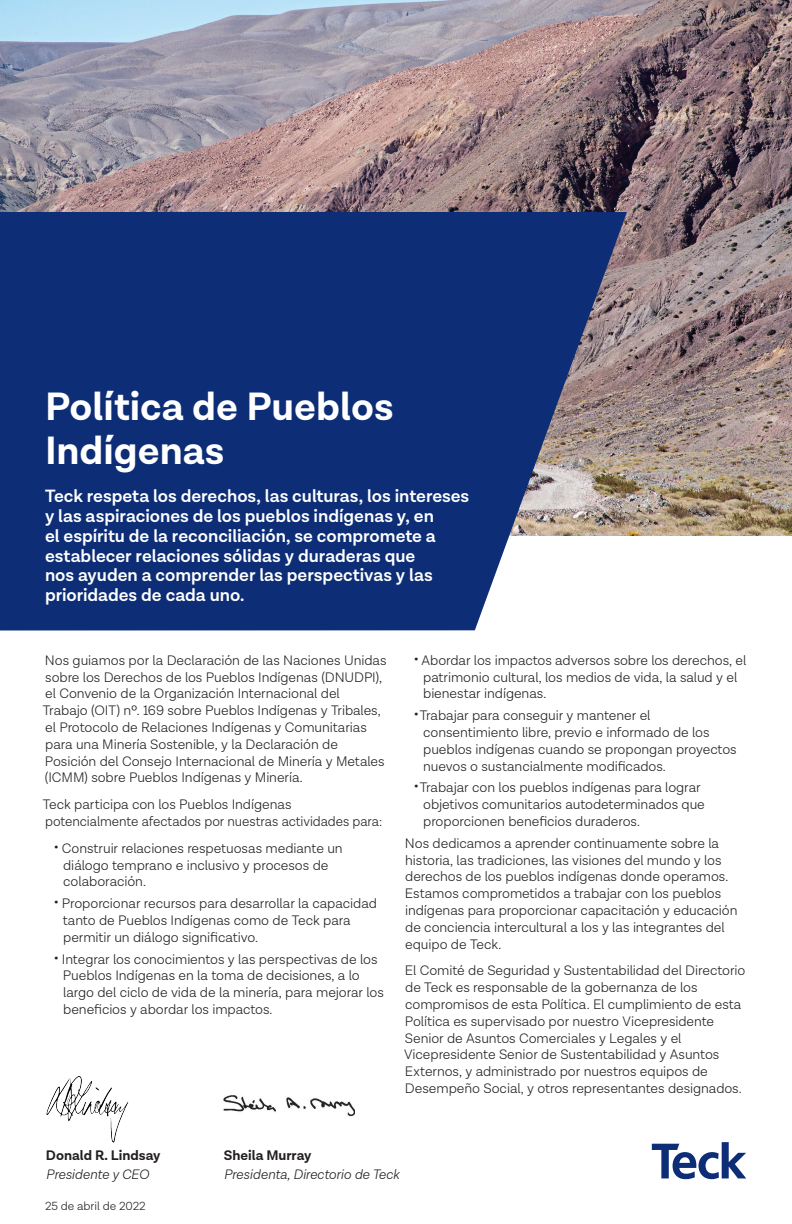
<style>
.page{position:relative;width:792px;height:1224px;background:#fff}
.page>*{position:absolute;margin:0;border:0;box-sizing:border-box;transform-origin:0 0}
.t1{font:700 40px/44px "Lota Grotesque";color:#fff}
.t2{font:600 18px/19.8px "Lota Grotesque";color:#fff}
.t3{font:300 14px/16.8px "Lota Grotesque";letter-spacing:-.005em;color:#231f20}
.t4{font:italic 300 14px "Lota Grotesque";color:#231f20}
.t5{font:700 14px "Lota Grotesque";color:#231f20}
.t6{font:300 12px "Lota Grotesque";letter-spacing:-.005em;color:#231f20}
.s1{font-size:17px}
</style>
<div class="page">
<svg style="left:652px;top:1142px;width:94px;height:37px"></svg>
<img style="left:0;top:0;width:792px;height:536px">
<svg style="left:0;top:212px;width:627px;height:418px;background:#243f7e"></svg>
<img style="left:47px;top:1076px;width:82px;height:67px">
<img style="left:223px;top:1095px;width:131px;height:21px">
<h1 class="t1" style="left:45px;top:386px;width:350px">Política de Pueblos<br>Indígenas</h1>
<p class="t2" style="left:45px;top:487px;width:426px">Teck respeta los derechos, las culturas, los intereses y las aspiraciones de los pueblos indígenas y, en<br>el espíritu de la reconciliación, se compromete a establecer relaciones sólidas y duraderas que<br>nos ayuden a comprender las perspectivas y las prioridades de cada uno.</p>
<p class="t3" style="left:43px;top:652px;width:345px">Nos guiamos por la Declaración de las Naciones Unidas sobre los Derechos de los Pueblos Indígenas (DNUDPI), el Convenio de la Organización Internacional del<br>Trabajo (OIT) nº. 169 sobre Pueblos Indígenas y Tribales, el Protocolo de Relaciones Indígenas y Comunitarias para una Minería Sostenible, y la Declaración de Posición del Consejo Internacional de Minería y Metales (ICMM) sobre Pueblos Indígenas y Minería.</p>
<p class="t3" style="left:43px;top:796px;width:341px">Teck participa con los Pueblos Indígenas potencialmente afectados por nuestras actividades para:</p>
<p class="t3" style="left:63px;top:840px;width:281px;text-indent:-10px"><span class="s1">•</span> Construir relaciones respetuosas mediante un diálogo temprano e inclusivo y procesos de colaboración.</p>
<p class="t3" style="left:63px;top:895px;width:316px;text-indent:-9px"><span class="s1">•</span> Proporcionar recursos para desarrollar la capacidad tanto de Pueblos Indígenas como de Teck para permitir un diálogo significativo.</p>
<p class="t3" style="left:63px;top:951px;width:322px;text-indent:-10px"><span class="s1">•</span> Integrar los conocimientos y las perspectivas de los Pueblos Indígenas en la toma de decisiones, a lo largo del ciclo de vida de la minería, para mejorar los beneficios y abordar los impactos.</p>
<p class="t3" style="left:423px;top:652px;width:325px;text-indent:-10px"><span class="s1">•</span> Abordar los impactos adversos sobre los derechos, el patrimonio cultural, los medios de vida, la salud y el bienestar indígenas.</p>
<p class="t3" style="left:423px;top:707px;width:315px;text-indent:-10px"><span class="s1">•</span>Trabajar para conseguir y mantener el consentimiento libre, previo e informado de los pueblos indígenas cuando se propongan proyectos nuevos o sustancialmente modificados.</p>
<p class="t3" style="left:423px;top:780px;width:283px;text-indent:-10px"><span class="s1">•</span>Trabajar con los pueblos indígenas para lograr objetivos comunitarios autodeterminados que proporcionen beneficios duraderos.</p>
<p class="t3" style="left:405px;top:835px;width:334px">Nos dedicamos a aprender continuamente sobre la historia, las tradiciones, las visiones del mundo y los derechos de los pueblos indígenas donde operamos.<br>Estamos comprometidos a trabajar con los pueblos indígenas para proporcionar capacitación y educación de conciencia intercultural a los y las integrantes del equipo de Teck.</p>
<p class="t3" style="left:404px;top:963px;width:343px">El Comité de Seguridad y Sustentabilidad del Directorio de Teck es responsable de la gobernanza de los compromisos de esta Política. El cumplimiento de esta Política es supervisado por nuestro Vicepresidente Senior de Asuntos Comerciales y Legales y el Vicepresidente Senior de Sustentabilidad y Asuntos Externos, y administrado por nuestros equipos de Desempeño Social, y otros representantes designados.</p>
<p class="t5" style="left:46px;top:1147px;width:116px">Donald R. Lindsay</p>
<p class="t4" style="left:46px;top:1167px;width:104px">Presidente y CEO</p>
<p class="t6" style="left:45px;top:1200px;width:102px">25 de abril de 2022</p>
<p class="t5" style="left:224px;top:1147px;width:89px">Sheila Murray</p>
<p class="t4" style="left:224px;top:1167px;width:177px">Presidenta, Directorio de Teck</p>
</div>
